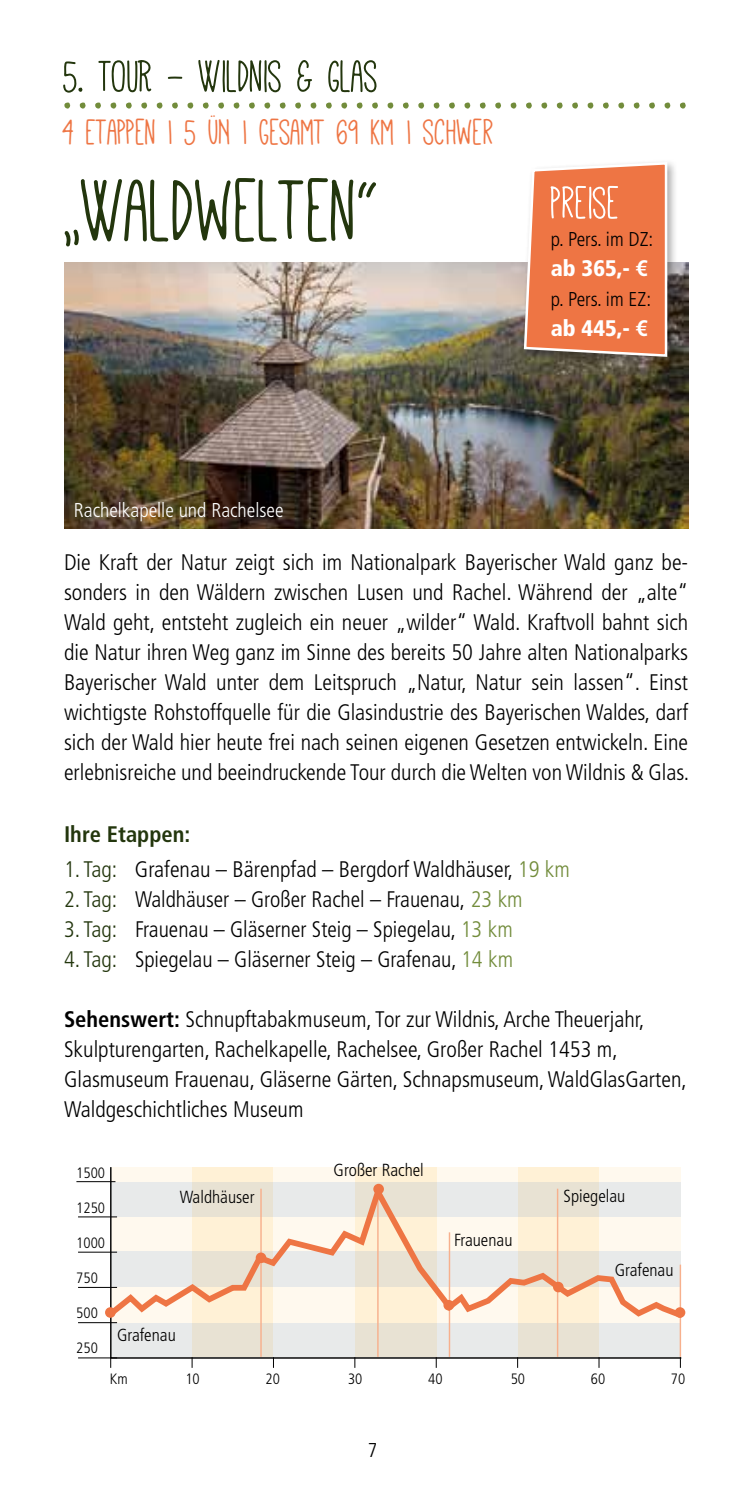
<style>
.page{position:relative;width:745px;height:1489px;background:#fff}
.page>*{position:absolute;margin:0;border:0;box-sizing:border-box;transform-origin:0 0}
.t1{font:97px "Mathlete Bulky";color:#23360d}
.t2{font:72.5px "Mathlete Bulky";color:#728c3b}
.t3{font:50px "Mathlete Bulky";color:#23360d}
.t4{font:50px "Mathlete Bulky";color:#fff}
.t5{font:40px "Mathlete Bulky";color:#ee7544}
.t6{font:300 condensed 22.5px/30px "Frutiger";color:#000;text-align:justify}
.t7{font:900 condensed 22.5px "Frutiger";color:#fff}
.t8{font:700 condensed 22.5px "Frutiger";color:#23360d}
.t9{font:300 condensed 20px "Frutiger";color:#fff}
.t10{font:300 condensed 20px "Frutiger";color:#000}
.t11{font:300 condensed 17.5px "Frutiger";color:#000}
.t12{font:300 condensed 15px "Frutiger";color:#000}
.s1{font-family:"Frutiger LT Std";font-weight:700}
.s2{color:#23360d}
.s3{color:#728c3b}
.s4{font-weight:700}
</style>
<div class="page">
<img style="left:64px;top:262px;width:623px;height:267px">
<div style="left:520px;top:159px;width:157px;height:208px;background:#000;opacity:.33"></div>
<svg style="left:522px;top:161px;width:146px;height:197px;background:#ea8358"></svg>
<hr style="left:78px;top:1357px;width:39px;height:1px;background:#000">
<hr style="left:78px;top:1322px;width:39px;height:1px;background:#000">
<hr style="left:78px;top:1286px;width:39px;height:1px;background:#000">
<hr style="left:78px;top:1251px;width:39px;height:1px;background:#000">
<hr style="left:78px;top:1216px;width:39px;height:1px;background:#000">
<hr style="left:76px;top:1181px;width:39px;height:1px;background:#000">
<svg style="left:109px;top:1167px;width:573px;height:192px;background:#e5e2d9"></svg>
<hr style="left:260px;top:1188px;width:1px;height:168px;background:#f7b08d">
<hr style="left:377px;top:1188px;width:1px;height:168px;background:#f7b08d">
<hr style="left:448px;top:1232px;width:2px;height:124px;background:#f7b08d">
<hr style="left:556px;top:1188px;width:2px;height:168px;background:#f7b08d">
<hr style="left:679px;top:1264px;width:1px;height:92px;background:#f7b08d">
<svg style="left:103px;top:1177px;width:583px;height:145px;background:#f2e6d8"></svg>
<div style="left:255px;top:1252px;width:11px;height:10px;background:#ee7544;border-radius:50%"></div>
<div style="left:443px;top:1299px;width:11px;height:11px;background:#ee7544;border-radius:50%"></div>
<div style="left:552px;top:1281px;width:11px;height:11px;background:#ee7544;border-radius:50%"></div>
<div style="left:674px;top:1307px;width:11px;height:10px;background:#ee7544;border-radius:50%"></div>
<div style="left:373px;top:1183px;width:10px;height:11px;background:#ee7544;border-radius:50%"></div>
<h3 class="t3" style="left:64px;top:52px;width:315px">5. TOUR - WILDNIS &amp; GLAS</h3>
<h3 class="t5" style="left:64px;top:112px;width:431px">4 ETAPPEN | 5 ÜN | GESAMT 69 KM | SCHWER</h3>
<h1 class="t1" style="left:64px;top:163px;width:317px">„WALDWELTEN“</h1>
<h2 class="t2" style="left:64px;top:51px;width:625px">.........................................</h2>
<h3 class="t4" style="left:551px;top:178px;width:70px">PREISE</h3>
<p class="t10" style="left:550px;top:227px;width:104px">p. Pers. im DZ:</p>
<p class="t7" style="left:550px;top:255px;width:98px">ab 365,- <span class="s1">€</span></p>
<p class="t10" style="left:550px;top:287px;width:102px">p. Pers. im EZ:</p>
<p class="t7" style="left:550px;top:315px;width:98px">ab 445,- <span class="s1">€</span></p>
<p class="t9" style="left:74px;top:498px;width:211px">Rachelkapelle und Rachelsee</p>
<p class="t6" style="left:64px;top:547px;width:626px">Die Kraft der Natur zeigt sich im Nationalpark Bayerischer Wald ganz be&shy;sonders in den Wäldern zwischen Lusen und Rachel. Während der „alte“ Wald geht, entsteht zugleich ein neuer „wilder“ Wald. Kraftvoll bahnt sich die Natur ihren Weg ganz im Sinne des bereits 50 Jahre alten Nationalparks Bayerischer Wald unter dem Leitspruch „Natur, Natur sein lassen“. Einst wichtigste Rohstoffquelle für die Glasindustrie des Bayerischen Waldes, darf sich der Wald hier heute frei nach seinen eigenen Gesetzen entwickeln. Eine erlebnisreiche und beeindruckende Tour durch die Welten von Wildnis &amp; Glas.</p>
<p class="t8" style="left:64px;top:821px;width:128px">Ihre Etappen:</p>
<p class="t6" style="left:64px;top:854px;width:507px"><span class="s2">1. Tag:</span> Grafenau – Bärenpfad – Bergdorf Waldhäuser, <span class="s3">19 km</span></p>
<p class="t6" style="left:64px;top:884px;width:460px"><span class="s2">2. Tag:</span> Waldhäuser – Großer Rachel – Frauenau, <span class="s3">23 km</span></p>
<p class="t6" style="left:64px;top:914px;width:450px"><span class="s2">3. Tag:</span> Frauenau – Gläserner Steig – Spiegelau, <span class="s3">13 km</span></p>
<p class="t6" style="left:64px;top:944px;width:450px"><span class="s2">4. Tag:</span> Spiegelau – Gläserner Steig – Grafenau, <span class="s3">14 km</span></p>
<p class="t6" style="left:64px;top:1004px;width:624px;text-align:left"><span class="s4">Sehenswert:</span> Schnupftabakmuseum, Tor zur Wildnis, Arche Theuerjahr, Skulpturengarten, Rachelkapelle, Rachelsee, Großer Rachel 1453 m, Glasmuseum Frauenau, Gläserne Gärten, Schnapsmuseum, WaldGlasGarten, Waldgeschichtliches Museum</p>
<p class="t12" style="left:76px;top:1164px;width:30px">1500</p>
<p class="t12" style="left:76px;top:1199px;width:30px">1250</p>
<p class="t12" style="left:76px;top:1234px;width:30px">1000</p>
<p class="t12" style="left:76px;top:1269px;width:23px">750</p>
<p class="t12" style="left:76px;top:1304px;width:23px">500</p>
<p class="t12" style="left:76px;top:1339px;width:23px">250</p>
<p class="t11" style="left:179px;top:1187px;width:76px">Waldhäuser</p>
<p class="t11" style="left:117px;top:1324px;width:60px">Grafenau</p>
<p class="t11" style="left:333px;top:1159px;width:92px">Großer Rachel</p>
<p class="t11" style="left:454px;top:1229px;width:60px">Frauenau</p>
<p class="t11" style="left:563px;top:1186px;width:63px">Spiegelau</p>
<p class="t11" style="left:614px;top:1260px;width:60px">Grafenau</p>
<p class="t12" style="left:110px;top:1369px;width:19px">Km</p>
<p class="t12" style="left:185px;top:1369px;width:16px">10</p>
<p class="t12" style="left:265px;top:1369px;width:16px">20</p>
<p class="t12" style="left:348px;top:1369px;width:16px">30</p>
<p class="t12" style="left:428px;top:1369px;width:16px">40</p>
<p class="t12" style="left:510px;top:1369px;width:16px">50</p>
<p class="t12" style="left:590px;top:1369px;width:16px">60</p>
<p class="t12" style="left:670px;top:1369px;width:16px">70</p>
<p class="t10" style="left:367px;top:1437px;width:11px">7</p>
</div>
